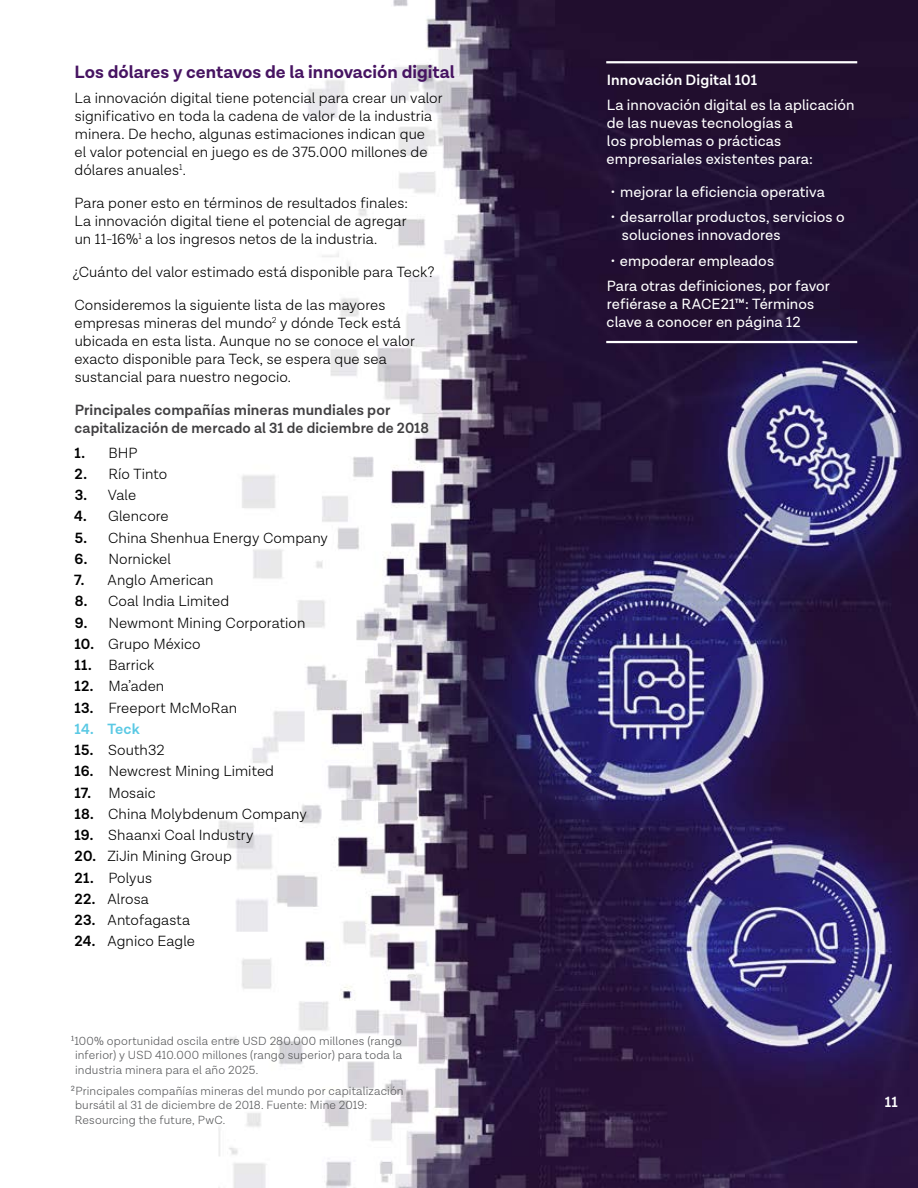
<style>
.page{position:relative;width:918px;height:1188px;background:#fff}
.page>*{position:absolute;margin:0;border:0;box-sizing:border-box;transform-origin:0 0}
.t1{font:700 18px "Lota Grotesque";color:#471462}
.t2{font:300 15px/18px "Lota Grotesque";letter-spacing:.005em;color:#000}
.t3{font:15px/18px "Lota Grotesque";letter-spacing:.005em;color:#fff}
.t4{font:600 15px/18px "Lota Grotesque";letter-spacing:.01em;color:#414042}
.t5{font:600 15px "Lota Grotesque";letter-spacing:.005em;color:#fff}
.t6{font:600 15px "Lota Grotesque";letter-spacing:.01em;color:#5ac9e4}
.t7{font:300 12px/14.4px "Lota Grotesque";letter-spacing:.015em;color:#58595b;text-align:justify}
.s1{font-weight:600}
.s2{font-weight:300}
</style>
<div class="page">
<img style="left:218px;top:0;width:700px;height:1188px">
<hr style="left:606px;top:61px;width:251px;height:2px;background:#fff">
<hr style="left:606px;top:341px;width:251px;height:2px;background:#fff">
<p class="t1" style="left:75px;top:62px;width:382px">Los dólares y centavos de la innovación digital</p>
<p class="t2" style="left:74px;top:89px;width:370px">La innovación digital tiene potencial para crear un valor significativo en toda la cadena de valor de la industria minera. De hecho, algunas estimaciones indican que<br>el valor potencial en juego es de 375.000 millones de dólares anuales<sup>1</sup>.</p>
<p class="t2" style="left:75px;top:194px;width:335px;text-align:justify">Para poner esto en términos de resultados finales:<br>La innovación digital tiene el potencial de agregar un 11-16%<sup>1</sup> a los ingresos netos de la industria.</p>
<p class="t2" style="left:73px;top:263px;width:363px">¿Cuánto del valor estimado está disponible para Teck?</p>
<p class="t2" style="left:74px;top:296px;width:342px">Consideremos la siguiente lista de las mayores empresas mineras del mundo<sup>2</sup> y dónde Teck está ubicada en esta lista. Aunque no se conoce el valor exacto disponible para Teck, se espera que sea sustancial para nuestro negocio.</p>
<p class="t4" style="left:75px;top:401px;width:356px">Principales compañías mineras mundiales por capitalización de mercado al 31 de diciembre de 2018</p>
<p class="t2" style="left:75px;top:444px;width:64px"><span class="s1">1.</span> BHP</p>
<p class="t2" style="left:75px;top:465px;width:94px"><span class="s1">2.</span> Río Tinto</p>
<p class="t2" style="left:75px;top:486px;width:63px"><span class="s1">3.</span> Vale</p>
<p class="t2" style="left:74px;top:508px;width:96px"><span class="s1">4.</span> Glencore</p>
<p class="t2" style="left:75px;top:529px;width:254px"><span class="s1">5.</span> China Shenhua Energy Company</p>
<p class="t2" style="left:75px;top:550px;width:98px"><span class="s1">6.</span> Nornickel</p>
<p class="t2" style="left:74px;top:571px;width:141px"><span class="s1">7.</span> Anglo American</p>
<p class="t2" style="left:75px;top:593px;width:156px"><span class="s1">8.</span> Coal India Limited</p>
<p class="t2" style="left:75px;top:614px;width:232px"><span class="s1">9.</span> Newmont Mining Corporation</p>
<p class="t2" style="left:75px;top:635px;width:128px"><span class="s1">10.</span> Grupo México</p>
<p class="t2" style="left:75px;top:656px;width:81px"><span class="s1">11.</span> Barrick</p>
<p class="t2" style="left:75px;top:678px;width:91px"><span class="s1">12.</span> Ma’aden</p>
<p class="t2" style="left:75px;top:699px;width:164px"><span class="s1">13.</span> Freeport McMoRan</p>
<p class="t6" style="left:75px;top:720px;width:67px">14. Teck</p>
<p class="t2" style="left:75px;top:741px;width:91px"><span class="s1">15.</span> South32</p>
<p class="t2" style="left:75px;top:763px;width:201px"><span class="s1">16.</span> Newcrest Mining Limited</p>
<p class="t2" style="left:75px;top:784px;width:83px"><span class="s1">17.</span> Mosaic</p>
<p class="t2" style="left:75px;top:805px;width:234px"><span class="s1">18.</span> China Molybdenum Company</p>
<p class="t2" style="left:75px;top:826px;width:180px"><span class="s1">19.</span> Shaanxi Coal Industry</p>
<p class="t2" style="left:75px;top:847px;width:159px"><span class="s1">20.</span> ZiJin Mining Group</p>
<p class="t2" style="left:75px;top:869px;width:79px"><span class="s1">21.</span> Polyus</p>
<p class="t2" style="left:75px;top:890px;width:76px"><span class="s1">22.</span> Alrosa</p>
<p class="t2" style="left:75px;top:911px;width:117px"><span class="s1">23.</span> Antofagasta</p>
<p class="t2" style="left:75px;top:932px;width:122px"><span class="s1">24.</span> Agnico Eagle</p>
<p class="t7" style="left:75px;top:1034px;width:329px;text-indent:-4px">1100% oportunidad oscila entre USD 280.000 millones (rango inferior) y USD 410.000 millones (rango superior) para toda la industria minera para el año 2025.</p>
<p class="t7" style="left:75px;top:1084px;width:330px;text-align:left;text-indent:-4px">2Principales compañías mineras del mundo por capitalización bursátil al 31 de diciembre de 2018. Fuente: Mine 2019:<br>Resourcing the future, PwC.</p>
<p class="t5" style="left:607px;top:72px;width:152px">Innovación Digital 101</p>
<p class="t3" style="left:607px;top:96px;width:250px">La innovación digital es la aplicación de las nuevas tecnologías a<br>los problemas o prácticas empresariales existentes para:</p>
<p class="t3" style="left:611px;top:183px;width:216px"><span class="s2">•</span> mejorar la eficiencia operativa</p>
<p class="t3" style="left:622px;top:209px;width:224px;text-indent:-11px"><span class="s2">•</span> desarrollar productos, servicios o soluciones innovadores</p>
<p class="t3" style="left:607px;top:249px;width:225px;line-height:25.5px"><span class="s2">•</span> empoderar empleados<br>Para otras definiciones, por favor</p>
<p class="t3" style="left:607px;top:296px;width:209px">refiérase a RACE21™: Términos clave a conocer en página 12</p>
<p class="t5" style="left:885px;top:1093px;width:14px">11</p>
</div>
